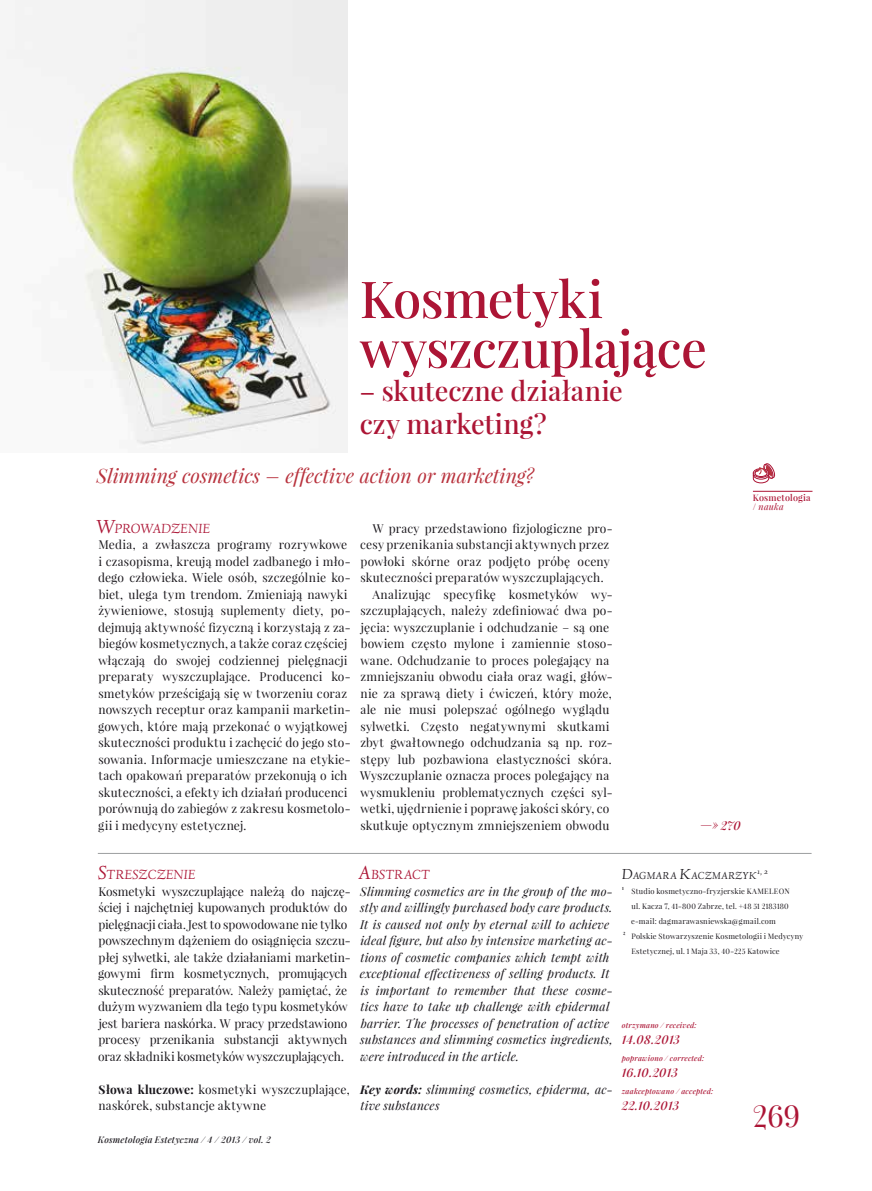
<style>
.page{position:relative;width:872px;height:1191px;background:#fff}
.page>*{position:absolute;margin:0;border:0;box-sizing:border-box;transform-origin:0 0}
.t1{font:600 51px/49.5px "Playfair Display";letter-spacing:-.01em;color:#ac1535}
.t2{font:30px "Playfair Display";color:#ac1535}
.t3{font:600 27px/33px "Playfair Display";color:#ac1535}
.t4{font:italic 19.5px "Playfair Display";letter-spacing:-.005em;color:#b8323d}
.t5{font:italic 13.65px "Linden Hill";letter-spacing:.015em;color:#ac1535}
.t6{font:12px/16.5px "Playfair Display";letter-spacing:.015em;color:#1a171c}
.t7{font:italic 12px/16.5px "Playfair Display";letter-spacing:.015em;color:#1a171c}
.t8{font:12px/16.5px "Playfair Display";letter-spacing:-.005em;color:#1a171c}
.t9{font:italic 600 12px "Playfair Display";letter-spacing:.015em;color:#ac1535}
.t10{font:italic 10.5px "Linden Hill";letter-spacing:.025em;color:#1a171c}
.t11{font:italic 600 9px "Playfair Display";letter-spacing:.025em;color:#1a171c}
.t12{font:600 9px/9px "Playfair Display";letter-spacing:.02em;color:#ac1535}
.t13{font:italic 8.7px "Linden Hill";color:#1a171c}
.t14{font:7.5px/15px "Playfair Display";letter-spacing:.025em;color:#1a171c}
.t15{font:italic 600 7.5px "Playfair Display";letter-spacing:.025em;color:#ac1535}
.t16{font:700 4.35px "Playfair Display";color:#1a171c}
.s1{font-size:19.5px}
.s2{font-weight:400}
.s3{font-weight:400;font-style:italic}
.s4{font-weight:700}
.s5{font-size:15px}
</style>
<div class="page">
<img style="left:6px;top:0;width:342px;height:452px">
<hr style="left:753px;top:491px;width:59px;height:1px;background:#ac1535">
<svg style="left:752px;top:463px;width:24px;height:20px"></svg>
<hr style="left:98px;top:853px;width:713px;height:1px;background:#9c9e9f">
<h1 class="t1" style="left:360px;top:273px;width:348px">Kosmetyki wyszczuplające</h1>
<h3 class="t3" style="left:360px;top:373px;width:264px">– skuteczne działanie czy marketing?</h3>
<h3 class="t4" style="left:96px;top:463px;width:439px">Slimming cosmetics – effective action or marketing?</h3>
<p class="t5" style="left:96px;top:521px;width:56px"><span class="s1">W</span>PROWAD</p>
<p class="t5" style="left:171px;top:521px;width:40px">ZENIE</p>
<p class="t6" style="left:98px;top:536px;width:254px">Media, a zwłaszcza programy rozrywkowe i czasopisma, kreują model zadbanego i mło&shy;dego człowieka. Wiele osób, szczególnie ko&shy;biet, ulega tym trendom. Zmieniają nawyki żywieniowe, stosują suplementy diety, po&shy;dejmują aktywność fizyczną i korzystają z za&shy;biegów kosmetycznych, a także coraz częściej włączają do swojej codziennej pielęgnacji preparaty wyszczuplające. Producenci ko&shy;smetyków prześcigają się w tworzeniu coraz nowszych receptur oraz kampanii marketin&shy;gowych, które mają przekonać o wyjątkowej skuteczności produktu i zachęcić do jego sto&shy;sowania. Informacje umieszczane na etykie&shy;tach opakowań preparatów przekonują o ich skuteczności, a efekty ich działań producenci porównują do zabiegów z zakresu kosmetolo&shy;gii i medycyny estetycznej.</p>
<p class="t6" style="left:373px;top:519px;width:241px">W pracy przedstawiono fizjologiczne pro-</p>
<p class="t6" style="left:360px;top:536px;width:251px">cesy przenikania substancji aktywnych przez</p>
<p class="t6" style="left:360px;top:552px;width:251px">powłoki skórne oraz podjęto próbę oceny</p>
<p class="t6" style="left:360px;top:569px;width:245px">skuteczności preparatów wyszczuplających.</p>
<p class="t6" style="left:372px;top:585px;width:242px">Analizując specyfikę kosmetyków wy-</p>
<p class="t6" style="left:360px;top:602px;width:254px">szczuplających, należy zdefiniować dwa po-</p>
<p class="t6" style="left:361px;top:618px;width:250px">jęcia: wyszczuplanie i odchudzanie – są one</p>
<p class="t6" style="left:361px;top:635px;width:253px">bowiem często mylone i zamiennie stoso-</p>
<p class="t6" style="left:360px;top:651px;width:250px">wane. Odchudzanie to proces polegający na</p>
<p class="t6" style="left:360px;top:668px;width:254px">zmniejszaniu obwodu ciała oraz wagi, głów-</p>
<p class="t6" style="left:360px;top:684px;width:253px">nie za sprawą diety i ćwiczeń, który może,</p>
<p class="t6" style="left:360px;top:701px;width:250px">ale nie musi polepszać ogólnego wyglądu</p>
<p class="t6" style="left:360px;top:717px;width:250px">sylwetki. Często negatywnymi skutkami</p>
<p class="t6" style="left:360px;top:734px;width:254px">zbyt gwałtownego odchudzania są np. roz-</p>
<p class="t6" style="left:360px;top:750px;width:253px">stępy lub pozbawiona elastyczności skóra.</p>
<p class="t6" style="left:360px;top:767px;width:251px">Wyszczuplanie oznacza proces polegający na</p>
<p class="t6" style="left:360px;top:783px;width:254px">wysmukleniu problematycznych części syl-</p>
<p class="t6" style="left:360px;top:800px;width:250px">wetki, ujędrnienie i poprawę jakości skóry, co</p>
<p class="t6" style="left:360px;top:816px;width:250px">skutkuje optycznym zmniejszeniem obwodu</p>
<p class="t12" style="left:753px;top:493px;width:59px">Kosmetologia <span class="s2">/</span> <span class="s3">nauka</span></p>
<p class="t9" style="left:721px;top:817px;width:22px">270</p>
<p class="t5" style="left:98px;top:867px;width:99px"><span class="s1">S</span>TRESZCZENIE</p>
<p class="t8" style="left:98px;top:882px;width:254px">Kosmetyki wyszczuplające należą do najczę&shy;ściej i najchętniej kupowanych produktów do pielęgnacji ciała. Jest to spowodowane nie tylko powszechnym dążeniem do osiągnięcia szczu&shy;płej sylwetki, ale także działaniami marketin&shy;gowymi firm kosmetycznych, promujących skuteczność preparatów. Należy pamiętać, że dużym wyzwaniem dla tego typu kosmetyków jest bariera naskórka. W pracy przedstawiono procesy przenikania substancji aktywnych oraz składniki kosmetyków wyszczuplających.</p>
<p class="t6" style="left:98px;top:1080px;width:253px"><span class="s4">Słowa kluczowe:</span> kosmetyki wyszczuplające, naskórek, substancje aktywne</p>
<p class="t5" style="left:358px;top:867px;width:73px"><span class="s1">A</span>BSTRACT</p>
<p class="t7" style="left:360px;top:882px;width:254px">Slimming cosmetics are in the group of the mo&shy;stly and willingly purchased body care products.<br>It is caused not only by eternal will to achieve ideal figure, but also by intensive marketing ac&shy;tions of cosmetic companies which tempt with exceptional effectiveness of selling products. It is important to remember that these cosme&shy;tics have to take up challenge with epidermal barrier. The processes of penetration of active substances and slimming cosmetics ingredients, were introduced in the article.</p>
<p class="t7" style="left:360px;top:1080px;width:254px"><span class="s4">Key words:</span> slimming cosmetics, epiderma, ac&shy;tive substances</p>
<p class="t11" style="left:98px;top:1134px;width:174px">Kosmetologia Estetyczna / 4 / 2013 / vol. 2</p>
<p class="t10" style="left:622px;top:870px;width:136px"><span class="s5">D</span>AGMARA <span class="s5">K</span>ACZMARZYK</p>
<p class="t13" style="left:757px;top:866px;width:12px">1, 2</p>
<p class="t16" style="left:622px;top:885px;width:3px">1</p>
<p class="t14" style="left:631px;top:884px;width:160px">Studio kosmetyczno-fryzjerskie KAMELEON ul. Kacza 7, 41-800 Zabrze, tel. +48 51 2183180 e-mail: dagmarawasniewska@gmail.com</p>
<p class="t16" style="left:623px;top:930px;width:4px">2</p>
<p class="t14" style="left:631px;top:929px;width:173px">Polskie Stowarzyszenie Kosmetologii i Medycyny<br>Estetycznej, ul. 1 Maja 33, 40-225 Katowice</p>
<p class="t15" style="left:622px;top:1020px;width:76px">otrzymano / received:</p>
<p class="t9" style="left:622px;top:1031px;width:60px">14.08.2013</p>
<p class="t15" style="left:622px;top:1053px;width:84px">poprawiono / corrected:</p>
<p class="t9" style="left:622px;top:1064px;width:57px">16.10.2013</p>
<p class="t15" style="left:622px;top:1086px;width:93px">zaakceptowano / accepted:</p>
<p class="t9" style="left:622px;top:1097px;width:59px">22.10.2013</p>
<h2 class="t2" style="left:753px;top:1095px;width:49px">269</h2>
</div>
